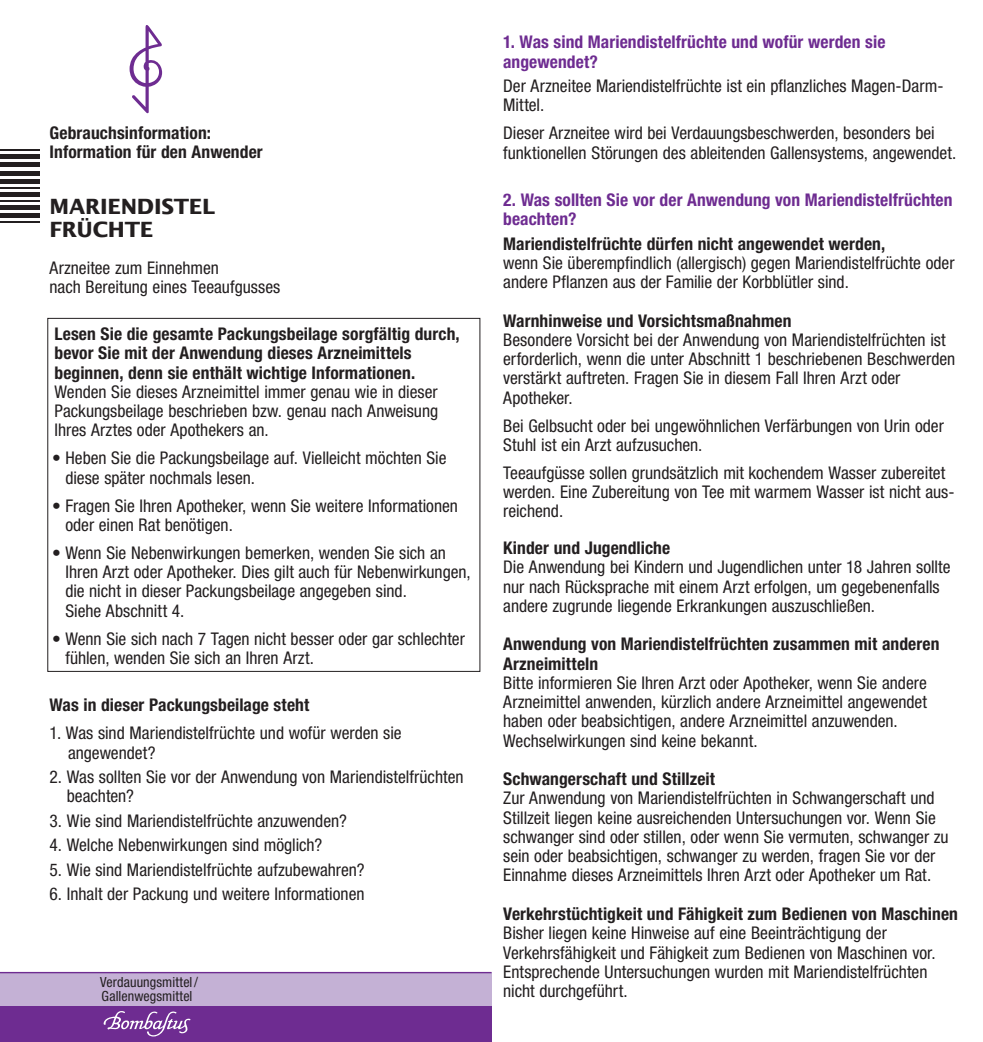
<style>
.page{position:relative;width:983px;height:1042px;background:#fff}
.page>*{position:absolute;margin:0;border:0;box-sizing:border-box;transform-origin:0 0}
.t1{font:700 21px/22.8px "Lucida San";letter-spacing:-.01em;color:#231f20}
.t2{font:condensed 17.5px/19.2px "Helvetica Neue LT Std";color:#231f20}
.t3{font:700 condensed 17.5px/19.2px "Helvetica Neue LT Std";letter-spacing:.005em;color:#231f20}
.t4{font:700 condensed 17.5px/19.2px "Helvetica Neue LT Std";letter-spacing:.005em;color:#6e2c91}
.t5{font:condensed 14px/14px "Helvetica Neue LT Std";letter-spacing:.005em;color:#231f20}
</style>
<div class="page">
<div style="left:0;top:972px;width:491px;height:41px;background:#c4b1d5"></div>
<div style="left:0;top:1006px;width:491px;height:36px;background:#6e2c91"></div>
<hr style="left:0;top:972px;width:491px;height:1px;background:#6e2c91">
<svg style="left:103px;top:1011px;width:87px;height:25px"></svg>
<div style="left:47px;top:318px;width:433px;height:354px;border:1px solid #231f20"></div>
<svg style="left:129px;top:25px;width:33px;height:88px"></svg>
<hr style="left:0;top:149px;width:39px;height:2px;background:#231f20">
<div style="left:0;top:154px;width:39px;height:5px;background:#231f20"></div>
<div style="left:0;top:162px;width:39px;height:5px;background:#231f20"></div>
<div style="left:0;top:171px;width:39px;height:5px;background:#231f20"></div>
<div style="left:0;top:179px;width:39px;height:5px;background:#231f20"></div>
<hr style="left:0;top:187px;width:39px;height:2px;background:#231f20">
<div style="left:0;top:192px;width:39px;height:5px;background:#231f20"></div>
<hr style="left:0;top:200px;width:39px;height:2px;background:#231f20">
<div style="left:0;top:205px;width:39px;height:5px;background:#231f20"></div>
<div style="left:0;top:213px;width:39px;height:5px;background:#231f20"></div>
<hr style="left:0;top:221px;width:39px;height:2px;background:#231f20">
<p class="t3" style="left:49px;top:123px;width:215px">Gebrauchsinformation:<br>Information für den Anwender</p>
<p class="t1" style="left:49px;top:196px;width:167px">MARIENDISTEL<br>FRÜCHTE</p>
<p class="t2" style="left:49px;top:258px;width:232px">Arzneitee zum Einnehmen<br>nach Bereitung eines Teeaufgusses</p>
<p class="t3" style="left:54px;top:324px;width:406px">Lesen Sie die gesamte Packungsbeilage sorgfältig durch, bevor Sie mit der Anwendung dieses Arzneimittels beginnen, denn sie enthält wichtige Informationen.</p>
<p class="t2" style="left:54px;top:382px;width:385px;text-align:justify">Wenden Sie dieses Arzneimittel immer genau wie in dieser Packungsbeilage beschrieben bzw. genau nach Anweisung Ihres Arztes oder Apothekers an.</p>
<p class="t2" style="left:65px;top:448px;width:382px;text-indent:-13px">• Heben Sie die Packungsbeilage auf. Vielleicht möchten Sie diese später nochmals lesen.</p>
<p class="t2" style="left:65px;top:496px;width:394px;text-indent:-13px">• Fragen Sie Ihren Apotheker, wenn Sie weitere Informationen oder einen Rat benötigen.</p>
<p class="t2" style="left:65px;top:543px;width:407px;text-indent:-13px">• Wenn Sie Nebenwirkungen bemerken, wenden Sie sich an Ihren Arzt oder Apotheker. Dies gilt auch für Nebenwirkungen, die nicht in dieser Packungsbeilage angegeben sind.<br>Siehe Abschnitt 4.</p>
<p class="t2" style="left:65px;top:629px;width:401px;text-indent:-13px">• Wenn Sie sich nach 7 Tagen nicht besser oder gar schlechter fühlen, wenden Sie sich an Ihren Arzt.</p>
<p class="t3" style="left:49px;top:695px;width:261px">Was in dieser Packungsbeilage steht</p>
<p class="t2" style="left:68px;top:723px;width:335px;text-indent:-18px">1. Was sind Mariendistelfrüchte und wofür werden sie angewendet?</p>
<p class="t2" style="left:67px;top:767px;width:398px;text-indent:-17px">2. Was sollten Sie vor der Anwendung von Mariendistelfrüchten beachten?</p>
<p class="t2" style="left:49px;top:811px;width:299px">3. Wie sind Mariendistelfrüchte anzuwenden?</p>
<p class="t2" style="left:49px;top:835px;width:274px">4. Welche Nebenwirkungen sind möglich?</p>
<p class="t2" style="left:49px;top:860px;width:316px">5. Wie sind Mariendistelfrüchte aufzubewahren?</p>
<p class="t2" style="left:49px;top:884px;width:316px">6. Inhalt der Packung und weitere Informationen</p>
<p class="t5" style="left:100px;top:975px;width:99px">Verdauungsmittel/<br>Gallenwegsmittel</p>
<p class="t4" style="left:503px;top:32px;width:384px">1. Was sind Mariendistelfrüchte und wofür werden sie angewendet?</p>
<p class="t2" style="left:503px;top:76px;width:441px">Der Arzneitee Mariendistelfrüchte ist ein pflanzliches Magen-Darm-<br>Mittel.</p>
<p class="t2" style="left:503px;top:123px;width:454px">Dieser Arzneitee wird bei Verdauungsbeschwerden, besonders bei funktionellen Störungen des ableitenden Gallensystems, angewendet.</p>
<p class="t4" style="left:503px;top:190px;width:451px">2. Was sollten Sie vor der Anwendung von Mariendistelfrüchten beachten?</p>
<p class="t3" style="left:503px;top:233px;width:383px">Mariendistelfrüchte dürfen nicht angewendet werden,</p>
<p class="t2" style="left:503px;top:253px;width:453px">wenn Sie überempfindlich (allergisch) gegen Mariendistelfrüchte oder andere Pflanzen aus der Familie der Korbblütler sind.</p>
<p class="t3" style="left:503px;top:310px;width:290px">Warnhinweise und Vorsichtsmaßnahmen</p>
<p class="t2" style="left:503px;top:330px;width:453px">Besondere Vorsicht bei der Anwendung von Mariendistelfrüchten ist erforderlich, wenn die unter Abschnitt 1 beschriebenen Beschwerden verstärkt auftreten. Fragen Sie in diesem Fall Ihren Arzt oder Apotheker.</p>
<p class="t2" style="left:503px;top:415px;width:442px">Bei Gelbsucht oder bei ungewöhnlichen Verfärbungen von Urin oder<br>Stuhl ist ein Arzt aufzusuchen.</p>
<p class="t2" style="left:503px;top:463px;width:451px">Teeaufgüsse sollen grundsätzlich mit kochendem Wasser zubereitet werden. Eine Zubereitung von Tee mit warmem Wasser ist nicht aus&shy;reichend.</p>
<p class="t3" style="left:503px;top:538px;width:169px">Kinder und Jugendliche</p>
<p class="t2" style="left:503px;top:557px;width:449px">Die Anwendung bei Kindern und Jugendlichen unter 18 Jahren sollte nur nach Rücksprache mit einem Arzt erfolgen, um gegebenenfalls andere zugrunde liegende Erkrankungen auszuschließen.</p>
<p class="t3" style="left:503px;top:634px;width:438px">Anwendung von Mariendistelfrüchten zusammen mit anderen<br>Arzneimitteln</p>
<p class="t2" style="left:503px;top:673px;width:425px">Bitte informieren Sie Ihren Arzt oder Apotheker, wenn Sie andere Arzneimittel anwenden, kürzlich andere Arzneimittel angewendet haben oder beabsichtigen, andere Arzneimittel anzuwenden.<br>Wechselwirkungen sind keine bekannt.</p>
<p class="t3" style="left:503px;top:769px;width:213px">Schwangerschaft und Stillzeit</p>
<p class="t2" style="left:503px;top:788px;width:447px">Zur Anwendung von Mariendistelfrüchten in Schwangerschaft und Stillzeit liegen keine ausreichenden Untersuchungen vor. Wenn Sie schwanger sind oder stillen, oder wenn Sie vermuten, schwanger zu sein oder beabsichtigen, schwanger zu werden, fragen Sie vor der Einnahme dieses Arzneimittels Ihren Arzt oder Apotheker um Rat.</p>
<p class="t3" style="left:503px;top:904px;width:456px">Verkehrstüchtigkeit und Fähigkeit zum Bedienen von Maschinen</p>
<p class="t2" style="left:503px;top:923px;width:434px">Bisher liegen keine Hinweise auf eine Beeinträchtigung der Verkehrsfähigkeit und Fähigkeit zum Bedienen von Maschinen vor.<br>Entsprechende Untersuchungen wurden mit Mariendistelfrüchten nicht durchgeführt.</p>
</div>
